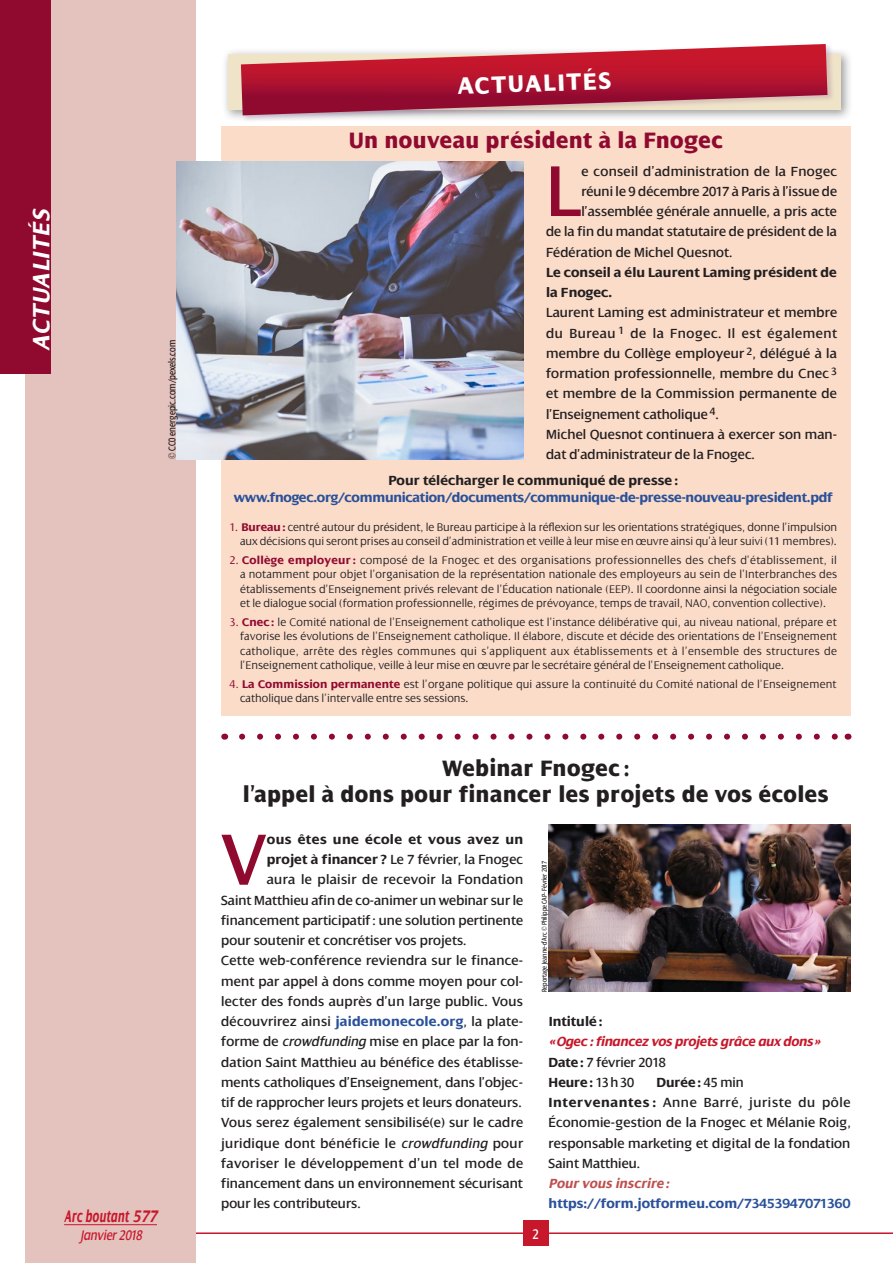
<style>
.page{position:relative;width:893px;height:1263px;background:#fff}
.page>*{position:absolute;margin:0;border:0;box-sizing:border-box;transform-origin:0 0}
.t1{font:77.55px "Dialog";color:#900a30}
.t2{font:italic 700 25.5px "Dialog";color:#fff}
.t3{font:800 25.5px "Dialog";color:#fff;scale:.9 1}
.t4{font:800 24px/25.5px "Dialog";letter-spacing:.02em;color:#231f20;text-align:center;scale:.9 1}
.t5{font:800 24px "Dialog";letter-spacing:.02em;color:#900a30;scale:.9 1}
.t6{font:italic 700 18px "Dialog";letter-spacing:.02em;color:#c7172b;scale:.65 1}
.t7{font:italic 15px "Dialog";color:#c7172b;scale:.85 1}
.t8{font:15px "Dialog";color:#fff;scale:.85 1}
.t9{font:14.25px/20.2px "Dialog";letter-spacing:.005em;color:#231f20}
.t10{font:700 14.25px/20.2px "Dialog";color:#231f20}
.t11{font:700 14.25px "Dialog";letter-spacing:-.02em;color:#2a5199}
.t12{font:14.25px "Dialog";letter-spacing:.025em;color:#231f20}
.t13{font:italic 700 14.25px/20.2px "Dialog";letter-spacing:-.025em;color:#c7172b}
.t14{font:700 14.25px "Dialog";color:#2a5199}
.t15{font:700 14.25px "Dialog";letter-spacing:.025em;color:#231f20}
.t16{font:italic 700 14.25px "Dialog";color:#be4f4f}
.t17{font:300 12px/14.4px "Dialog";color:#231f20;text-align:justify}
.t18{font:10.5px "Dialog";letter-spacing:-.01em;color:#231f20;scale:.8 1}
.t19{font:7.5px "Dialog";letter-spacing:-.01em;color:#231f20;scale:.8 1}
.s1{color:#900a30}
.s2{font-weight:700;color:#900a30}
.s3{font-weight:700}
.s4{font-weight:700;color:#2a5199}
.s5{font-style:italic}
.s6{font-style:normal;color:#231f20}
.s7{font-weight:400;font-style:normal;color:#231f20}
</style>
<div class="page">
<hr style="left:196px;top:1232px;width:697px;height:2px;background:#c7172b">
<div style="left:26px;top:0;width:170px;height:1263px;background:#e4c3bf"></div>
<hr style="left:64px;top:1224px;width:93px;height:1px;background:#c7172b">
<div style="left:523px;top:1220px;width:26px;height:26px;background:#c7172b"></div>
<div style="left:0;top:0;width:51px;height:374px;background:#900a30"></div>
<div style="left:221px;top:126px;width:629px;height:590px;background:#fbdcc9"></div>
<div style="left:222px;top:48px;width:631px;height:74px;background:#231f20;opacity:.44"></div>
<div style="left:228px;top:54px;width:612px;height:56px;background:#f0e4c8"></div>
<div style="left:239px;top:42px;width:596px;height:81px;background:#5e2770;opacity:.2"></div>
<svg style="left:241px;top:44px;width:586px;height:71px"></svg>
<img style="left:177px;top:162px;width:347px;height:297px">
<svg style="left:242px;top:734px;width:596px;height:6px"></svg>
<img style="left:548px;top:825px;width:302px;height:167px">
<h2 class="t2" style="left:27px;top:351px;width:144px;rotate:-90deg">ACTUALITÉS</h2>
<p class="t18" style="left:166px;top:459px;width:150px;rotate:-90deg">© CC0 energepic.com/pexels.com</p>
<h2 class="t3" style="left:457px;top:72px;width:172px;rotate:-2deg">ACTUALITÉS</h2>
<h3 class="t5" style="left:349px;top:128px;width:417px">Un nouveau président à la Fnogec</h3>
<h1 class="t1" style="left:546px;top:150px;width:36px">L</h1>
<p class="t9" style="left:581px;top:161px;width:257px">e conseil d’administration de la Fnogec</p>
<p class="t9" style="left:581px;top:181px;width:257px">réuni le 9 décembre 2017 à Paris à l’issue de</p>
<p class="t9" style="left:581px;top:201px;width:257px">l’assemblée générale annuelle, a pris acte</p>
<p class="t9" style="left:546px;top:222px;width:292px">de la fin du mandat statutaire de président de la</p>
<p class="t9" style="left:546px;top:242px;width:188px">Fédération de Michel Quesnot.</p>
<p class="t10" style="left:546px;top:262px;width:292px">Le conseil a élu Laurent Laming président de la Fnogec.</p>
<p class="t9" style="left:546px;top:303px;width:293px">Laurent Laming est administrateur et membre du Bureau <sup>1</sup> de la Fnogec. Il est également membre du Collège employeur <sup>2</sup>, délégué à la formation professionnelle, membre du Cnec <sup>3 </sup>et membre de la Commission permanente de l’Enseignement catholique <sup>4</sup>.<br>Michel Quesnot continuera à exercer son man&shy;dat d’administrateur de la Fnogec.</p>
<p class="t10" style="left:389px;top:470px;width:291px">Pour télécharger le communiqué de presse:</p>
<p class="t11" style="left:234px;top:490px;width:600px">www.fnogec.org/communication/documents/communique-de-presse-nouveau-president.pdf</p>
<p class="t17" style="left:230px;top:520px;width:609px;text-align:right"><span class="s1">1.</span> <span class="s2">Bureau:</span> centré autour du président, le Bureau participe à la réflexion sur les orientations stratégiques, donne l’impulsion aux décisions qui seront prises au conseil d’administration et veille à leur mise en œuvre ainsi qu’à leur suivi (11 membres).</p>
<p class="t17" style="left:240px;top:553px;width:599px;text-indent:-11px"><span class="s1">2.</span> <span class="s2">Collège employeur :</span> composé de la Fnogec et des organisations professionnelles des chefs d’établissement, il a notamment pour objet l’organisation de la représentation nationale des employeurs au sein de l’Interbranches des établissements d’Enseignement privés relevant de l’Éducation nationale (EEP). Il coordonne ainsi la négociation sociale et le dialogue social (formation professionnelle, régimes de prévoyance, temps de travail, NAO, convention collective).</p>
<p class="t17" style="left:240px;top:615px;width:598px;text-indent:-11px"><span class="s1">3.</span> <span class="s2">Cnec :</span> le Comité national de l’Enseignement catholique est l’instance délibérative qui, au niveau national, prépare et favorise les évolutions de l’Enseignement catholique. Il élabore, discute et décide des orientations de l’Enseignement catholique, arrête des règles communes qui s’appliquent aux établissements et à l’ensemble des structures de l’Enseignement catholique, veille à leur mise en œuvre par le secrétaire général de l’Enseignement catholique.</p>
<p class="t17" style="left:240px;top:677px;width:598px;text-indent:-11px"><span class="s1">4.</span> <span class="s2">La Commission permanente</span> est l’organe politique qui assure la continuité du Comité national de l’Enseignement catholique dans l’intervalle entre ses sessions.</p>
<h3 class="t4" style="left:243px;top:756px;width:653px">Webinar Fnogec :<br>l’appel à dons pour financer les projets de vos écoles</h3>
<h1 class="t1" style="left:221px;top:818px;width:47px">V</h1>
<p class="t15" style="left:267px;top:831px;width:258px">ous êtes une école et vous avez un</p>
<p class="t9" style="left:267px;top:849px;width:258px"><span class="s3">projet à financer ?</span> Le 7 février, la Fnogec</p>
<p class="t9" style="left:267px;top:870px;width:258px">aura le plaisir de recevoir la Fondation</p>
<p class="t9" style="left:221px;top:890px;width:303px">Saint Matthieu afin de co-animer un webinar sur le</p>
<p class="t9" style="left:221px;top:910px;width:303px">financement participatif: une solution pertinente</p>
<p class="t9" style="left:221px;top:930px;width:247px">pour soutenir et concrétiser vos projets.</p>
<p class="t9" style="left:221px;top:951px;width:303px">Cette web-conférence reviendra sur le finance-</p>
<p class="t9" style="left:221px;top:971px;width:303px">ment par appel à dons comme moyen pour col-</p>
<p class="t9" style="left:221px;top:991px;width:303px">lecter des fonds auprès d’un large public. Vous</p>
<p class="t9" style="left:221px;top:1011px;width:303px">découvrirez ainsi <span class="s4">jaidemonecole.org</span>, la plate-</p>
<p class="t9" style="left:221px;top:1032px;width:303px">forme de <span class="s5">crowdfunding</span> mise en place par la fon-</p>
<p class="t9" style="left:221px;top:1052px;width:303px">dation Saint Matthieu au bénéfice des établisse-</p>
<p class="t9" style="left:221px;top:1072px;width:303px">ments catholiques d’Enseignement, dans l’objec-</p>
<p class="t9" style="left:221px;top:1092px;width:302px">tif de rapprocher leurs projets et leurs donateurs.</p>
<p class="t9" style="left:221px;top:1113px;width:303px">Vous serez également sensibilisé(e) sur le cadre</p>
<p class="t12" style="left:221px;top:1135px;width:304px">juridique dont bénéficie le <span class="s5">crowdfunding</span> pour</p>
<p class="t12" style="left:221px;top:1156px;width:303px">favoriser le développement d’un tel mode de</p>
<p class="t9" style="left:221px;top:1173px;width:303px">financement dans un environnement sécurisant</p>
<p class="t9" style="left:221px;top:1194px;width:141px">pour les contributeurs.</p>
<p class="t19" style="left:540px;top:992px;width:165px;rotate:-90deg">Reportage Jeanne-d’Arc © Philippe CAP- Février 2017</p>
<p class="t10" style="left:549px;top:1011px;width:55px">Intitulé:</p>
<p class="t13" style="left:549px;top:1032px;width:273px">«Ogec : financez vos projets grâce aux dons»<br><span class="s6">Date:</span> <span class="s7">7 février 2018<br></span><span class="s6">Heure:</span> <span class="s7">13h30</span></p>
<p class="t9" style="left:549px;top:1072px;width:304px;text-indent:108px"><span class="s3">Durée:</span> 45 min<br><span class="s3">Intervenantes :</span> Anne Barré, juriste du pôle Économie-gestion de la Fnogec et Mélanie Roig, responsable marketing et digital de la fondation Saint Matthieu.</p>
<p class="t16" style="left:549px;top:1176px;width:122px">Pour vous inscrire:</p>
<p class="t14" style="left:549px;top:1196px;width:303px">https://form.jotformeu.com/73453947071360</p>
<p class="t6" style="left:64px;top:1206px;width:145px">Arc boutant 577</p>
<p class="t7" style="left:79px;top:1227px;width:75px">Janvier 2018</p>
<p class="t8" style="left:533px;top:1226px;width:9px">2</p>
</div>
